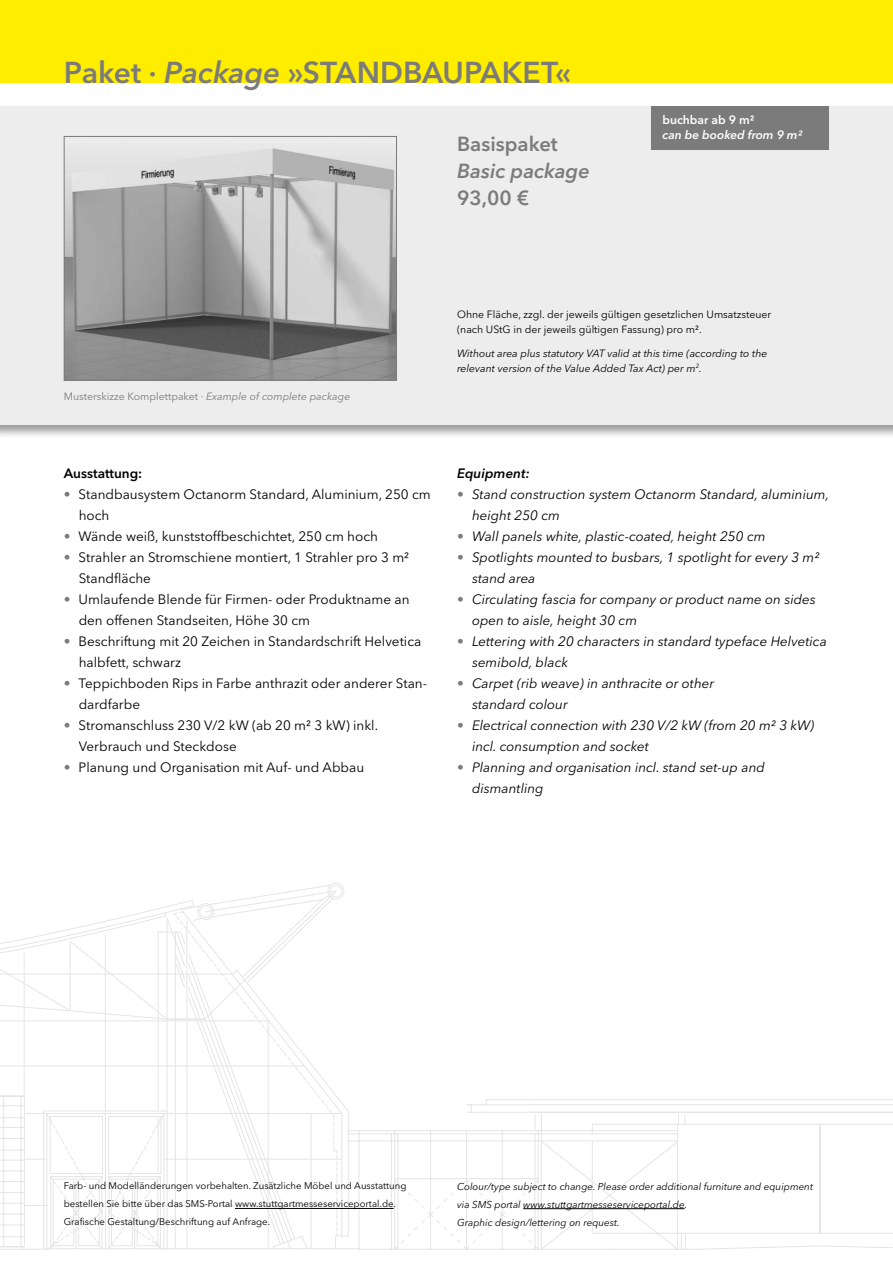
<style>
.page{position:relative;width:893px;height:1263px;background:#fff}
.page>*{position:absolute;margin:0;border:0;box-sizing:border-box;transform-origin:0 0}
.t1{font:600 30px "Avenir Next LT Pro";color:#7c7b7b}
.t2{font:600 20.25px "Avenir Next LT Pro";color:#7c7b7b}
.t3{font:italic 600 20.25px "Avenir Next LT Pro";color:#7c7b7b}
.t4{font:italic 13.5px/21px "Avenir Next LT Pro";color:#000}
.t5{font:13.5px/21px "Avenir Next LT Pro";color:#000}
.t6{font:600 13.5px "Avenir Next LT Pro";color:#000}
.t7{font:italic 600 13.5px "Avenir Next LT Pro";color:#000}
.t8{font:italic 600 12px "Avenir Next LT Pro";color:#fff}
.t9{font:600 12px "Avenir Next LT Pro";color:#fff}
.t10{font:10.5px/15px "Avenir Next LT Pro";color:#000}
.t11{font:italic 10.5px/15px "Avenir Next LT Pro";color:#000}
.t12{font:10.5px "Avenir Next LT Pro";color:#7c7b7b}
.t13{font:italic 9.9px/18px "Avenir Next LT Pro";color:#000}
.t14{font:9.6px/18px "Avenir Next LT Pro";color:#000}
.s1{font-style:italic}
.s2{color:#7c7b7b}
.s3{font-style:normal;color:#7c7b7b}
</style>
<div class="page">
<div style="left:0;top:0;width:893px;height:83px;background:#ffed00"></div>
<div style="left:0;top:104px;width:893px;height:336px;background:#000;opacity:.4"></div>
<div style="left:0;top:106px;width:893px;height:319px;background:#ededed"></div>
<svg style="left:0;top:883px;width:893px;height:367px"></svg>
<img style="left:66px;top:148px;width:329px;height:231px">
<div style="left:64px;top:136px;width:333px;height:245px;border:1px solid #7c7b7b"></div>
<hr style="left:523px;top:1208px;width:162px;height:1px;background:#000">
<hr style="left:235px;top:1208px;width:159px;height:1px;background:#000">
<div style="left:651px;top:106px;width:178px;height:44px;background:#7c7b7b"></div>
<p class="t1" style="left:64px;top:54px;width:509px">Paket · <span class="s1">Package</span> »STANDBAUPAKET«</p>
<p class="t2" style="left:457px;top:132px;width:102px">Basispaket</p>
<p class="t3" style="left:457px;top:159px;width:134px">Basic package</p>
<p class="t2" style="left:457px;top:186px;width:74px">93,00 €</p>
<p class="t9" style="left:662px;top:113px;width:94px">buchbar ab 9 m²</p>
<p class="t8" style="left:662px;top:128px;width:141px">can be booked from 9 m²</p>
<p class="t12" style="left:64px;top:390px;width:288px">Musterskizze Komplettpaket · <span class="s1">Example of complete package</span></p>
<p class="t6" style="left:64px;top:465px;width:80px">Ausstattung:</p>
<p class="t5" style="left:79px;top:484px;width:354px;text-indent:-15px"><span class="s2">•</span> Standbausystem Octanorm Standard, Aluminium, 250 cm hoch</p>
<p class="t5" style="left:64px;top:526px;width:316px"><span class="s2">•</span> Wände weiß, kunststoffbeschichtet, 250 cm hoch</p>
<p class="t5" style="left:79px;top:547px;width:332px;text-indent:-15px"><span class="s2">•</span> Strahler an Stromschiene montiert, 1 Strahler pro 3 m²<br>Standfläche</p>
<p class="t5" style="left:79px;top:589px;width:332px;text-indent:-15px"><span class="s2">•</span> Umlaufende Blende für Firmen- oder Produktname an den offenen Standseiten, Höhe 30 cm</p>
<p class="t5" style="left:79px;top:631px;width:344px;text-indent:-15px"><span class="s2">•</span> Beschriftung mit 20 Zeichen in Standardschrift Helvetica halbfett, schwarz</p>
<p class="t5" style="left:79px;top:673px;width:350px;text-indent:-15px"><span class="s2">•</span> Teppichboden Rips in Farbe anthrazit oder anderer Stan&shy;dardfarbe</p>
<p class="t5" style="left:79px;top:715px;width:301px;text-indent:-15px"><span class="s2">•</span> Stromanschluss 230 V/2 kW (ab 20 m² 3 kW) inkl.<br>Verbrauch und Steckdose</p>
<p class="t5" style="left:64px;top:757px;width:302px"><span class="s2">•</span> Planung und Organisation mit Auf- und Abbau</p>
<p class="t10" style="left:457px;top:307px;width:316px">Ohne Fläche, zzgl. der jeweils gültigen gesetzlichen Umsatzsteuer (nach UStG in der jeweils gültigen Fassung) pro m².</p>
<p class="t11" style="left:457px;top:346px;width:312px">Without area plus statutory VAT valid at this time (according to the relevant version of the Value Added Tax Act) per m<sup>2</sup>.</p>
<p class="t7" style="left:457px;top:465px;width:74px">Equipment:</p>
<p class="t4" style="left:472px;top:484px;width:359px;text-indent:-15px"><span class="s3">•</span> Stand construction system Octanorm Standard, aluminium, height 250 cm</p>
<p class="t4" style="left:457px;top:526px;width:310px"><span class="s3">•</span> Wall panels white, plastic-coated, height 250 cm</p>
<p class="t4" style="left:472px;top:547px;width:349px;text-indent:-15px"><span class="s3">•</span> Spotlights mounted to busbars, 1 spotlight for every 3 m² stand area</p>
<p class="t4" style="left:472px;top:589px;width:345px;text-indent:-15px"><span class="s3">•</span> Circulating fascia for company or product name on sides open to aisle, height 30 cm</p>
<p class="t4" style="left:472px;top:631px;width:356px;text-indent:-15px"><span class="s3">•</span> Lettering with 20 characters in standard typeface Helvetica semibold, black</p>
<p class="t4" style="left:472px;top:673px;width:244px;text-indent:-15px"><span class="s3">•</span> Carpet (rib weave) in anthracite or other standard colour</p>
<p class="t4" style="left:472px;top:715px;width:344px;text-indent:-15px"><span class="s3">•</span> Electrical connection with 230 V/2 kW (from 20 m² 3 kW) incl. consumption and socket</p>
<p class="t4" style="left:472px;top:757px;width:294px;text-indent:-15px"><span class="s3">•</span> Planning and organisation incl. stand set-up and dismantling</p>
<p class="t14" style="left:64px;top:1177px;width:344px">Farb- und Modelländerungen vorbehalten. Zusätzliche Möbel und Ausstattung bestellen Sie bitte über das SMS-Portal www.stuttgartmesseserviceportal.de.</p>
<p class="t14" style="left:64px;top:1213px;width:208px">Grafische Gestaltung/Beschriftung auf Anfrage.</p>
<p class="t13" style="left:457px;top:1177px;width:357px">Colour/type subject to change. Please order additional furniture and equipment via SMS portal www.stuttgartmesseserviceportal.de.<br>Graphic design/lettering on request.</p>
</div>
